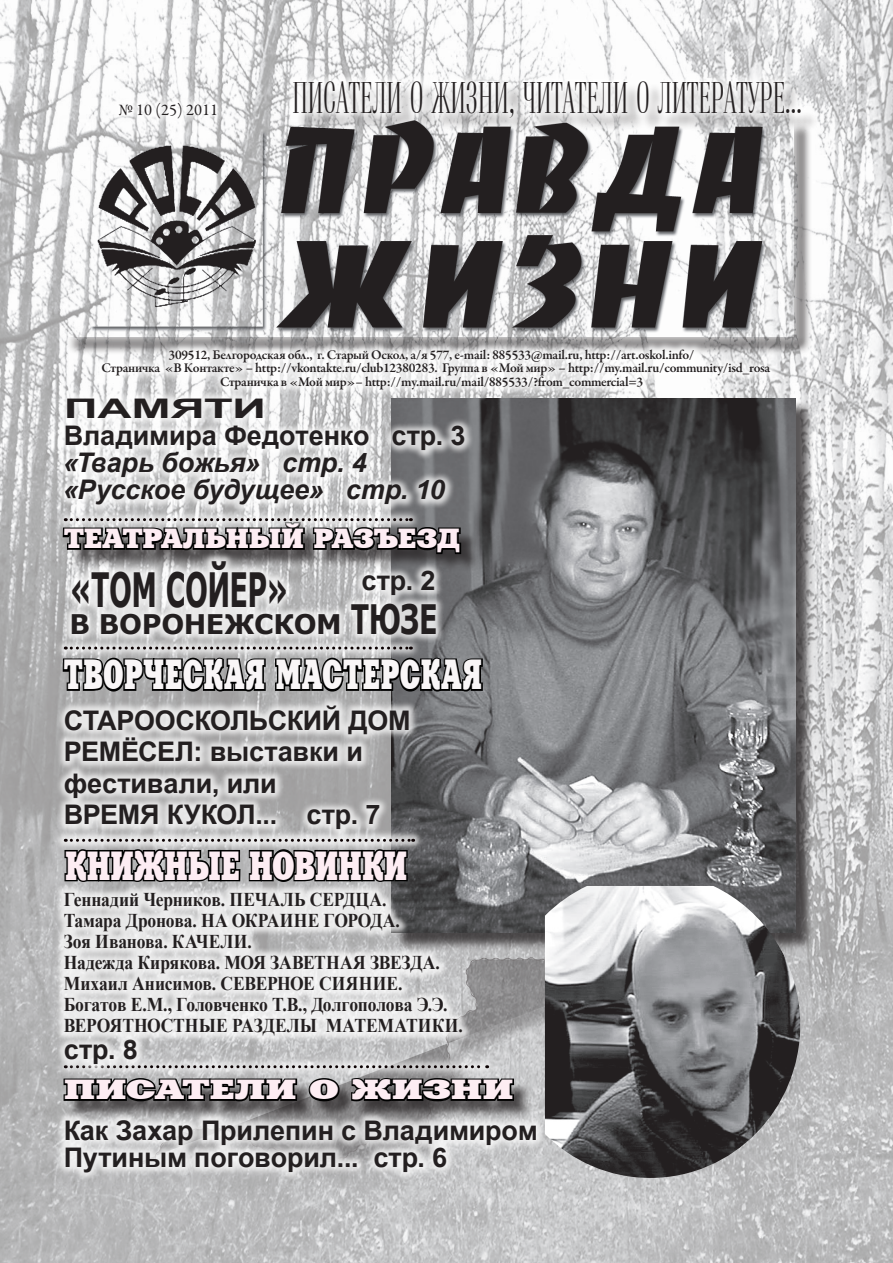
<style>
.page{position:relative;width:893px;height:1263px;background:#fff}
.page>*{position:absolute;margin:0;border:0;box-sizing:border-box;transform-origin:0 0}
.t1{font:700 47.25px "Verdana";letter-spacing:-.02em;color:#231f20;scale:.57 1}
.t2{font:43.2px "Vetren";color:#231f20;scale:.74 1}
.t3{font:42px "Xenia Extended";letter-spacing:.03em;color:#f9f6f7;scale:.58 1}
.t4{font:40.5px "Xenia Extended";letter-spacing:-.01em;color:#fdedf3;scale:.67 1}
.t5{font:27.6px "Xenia Extended";letter-spacing:-.015em;color:#fdedf3;scale:.96 1}
.t6{font:27.6px "Xenia Extended";letter-spacing:-.015em;color:#fdedf3;scale:1.3 1}
.t7{font:700 27px/31.5px "Arial Cyr";letter-spacing:-.01em;color:#231f20}
.t8{font:italic 700 27px/27px "Arial Cyr";letter-spacing:-.005em;color:#231f20}
.t9{font:700 27px/27px "Arial Cyr";letter-spacing:-.01em;color:#231f20;scale:1.75 1}
.t10{font:700 27px "Verdana";letter-spacing:-.015em;color:#231f20}
.t11{font:700 19.5px/21px "Times New Roman";letter-spacing:-.005em;color:#231f20;scale:.9 1}
.t12{font:16.5px "Garamond Premr Pro";color:#231f20}
.t13{font:600 13.5px "Garamond Premr Pro";letter-spacing:-.02em;color:#231f20}
.s1{font-size:40.5px}
</style>
<div class="page">
<img style="left:0;top:0;width:893px;height:1263px">
<div style="left:51px;top:107px;width:764px;height:251px;background:#fff;opacity:.86"></div>
<img style="left:64px;top:119px;width:730px;height:218px">
<div style="left:108px;top:92px;width:168px;height:81px;background:#fff;opacity:.75"></div>
<div style="left:91px;top:338px;width:769px;height:110px;background:#fff;opacity:.75"></div>
<div style="left:282px;top:70px;width:576px;height:98px;background:#fff;opacity:.75"></div>
<div style="left:394px;top:401px;width:426px;height:557px;background:#231f20;opacity:.75"></div>
<img style="left:554px;top:398px;width:241px;height:488px">
<img style="left:605px;top:886px;width:195px;height:292px">
<div style="left:54px;top:1109px;width:553px;height:135px;background:#fff;opacity:.75"></div>
<div style="left:65px;top:1080px;width:540px;height:72px;background:#231f20;opacity:.75"></div>
<svg style="left:62px;top:1103px;width:453px;height:11px"></svg>
<div style="left:61px;top:550px;width:505px;height:150px;background:#fff;opacity:.75"></div>
<div style="left:54px;top:388px;width:500px;height:182px;background:#fff;opacity:.75"></div>
<div style="left:53px;top:507px;width:414px;height:69px;background:#fff;opacity:.75"></div>
<svg style="left:61px;top:443px;width:402px;height:126px"></svg>
<div style="left:53px;top:636px;width:414px;height:68px;background:#fff;opacity:.75"></div>
<div style="left:54px;top:695px;width:539px;height:200px;background:#fff;opacity:.75"></div>
<div style="left:53px;top:828px;width:424px;height:77px;background:#fff;opacity:.75"></div>
<div style="left:53px;top:882px;width:569px;height:221px;background:#fff;opacity:.75"></div>
<svg style="left:61px;top:639px;width:423px;height:81px"></svg>
<svg style="left:63px;top:839px;width:351px;height:56px"></svg>
<p class="t12" style="left:119px;top:100px;width:101px">№ 10 (25) 2011</p>
<h2 class="t2" style="left:293px;top:75px;width:690px">Писатели о жизни, читатели о литературе...</h2>
<p class="t13" style="left:169px;top:346px;width:527px">309512, Белгородская обл., г. Старый Оскол, а/я 577, e-mail: 885533@mail.ru, http://art.oskol.info/</p>
<p class="t13" style="left:101px;top:360px;width:670px">Страничка «В Контакте» – http://vkontakte.ru/club12380283. Группа в «Мой мир» – http://my.mail.ru/community/isd_rosa</p>
<p class="t13" style="left:220px;top:373px;width:425px">Страничка в «Мой мир»– http://my.mail.ru/mail/885533/?from_commercial=3</p>
<h3 class="t9" style="left:64px;top:396px;width:231px">Памяти<br>Владимира Федотенко стр. 3</h3>
<h3 class="t8" style="left:64px;top:449px;width:383px">«Тварь божья» стр. 4 «Русское будущее» стр. 10</h3>
<h3 class="t5" style="left:64px;top:522px;width:414px">Театральный разъезд</h3>
<h1 class="t1" style="left:69px;top:559px;width:386px">«Том Сойер»</h1>
<h3 class="t7" style="left:361px;top:565px;width:75px">стр. 2</h3>
<h3 class="t10" style="left:69px;top:607px;width:370px">в воронежском <span class="s1">ТЮЗе</span></h3>
<h3 class="t3" style="left:64px;top:649px;width:723px">творческая мастерская</h3>
<h3 class="t7" style="left:64px;top:705px;width:348px">Старооскольский дом ремёсел: выставки и фестивали, или<br>Время кукол... стр. 7</h3>
<h3 class="t4" style="left:65px;top:841px;width:512px">Книжные новинки</h3>
<p class="t11" style="left:64px;top:889px;width:445px">Геннадий Черников. Печаль сердца.<br>Тамара Дронова. На окраине города.<br>Зоя Иванова. Качели.<br>Надежда Кирякова. Моя заветная звезда.<br>Михаил Анисимов. Северное сияние.<br>Богатов Е.М., Головченко Т.В., Долгополова Э.Э.<br>Вероятностные разделы математики.</p>
<h3 class="t7" style="left:64px;top:1034px;width:75px">стр. 8</h3>
<h3 class="t6" style="left:64px;top:1073px;width:348px">писатели о жизни</h3>
<h3 class="t7" style="left:64px;top:1117px;width:476px;line-height:27px">Как Захар Прилепин с Владимиром<br>Путиным поговорил... стр. 6</h3>
</div>
